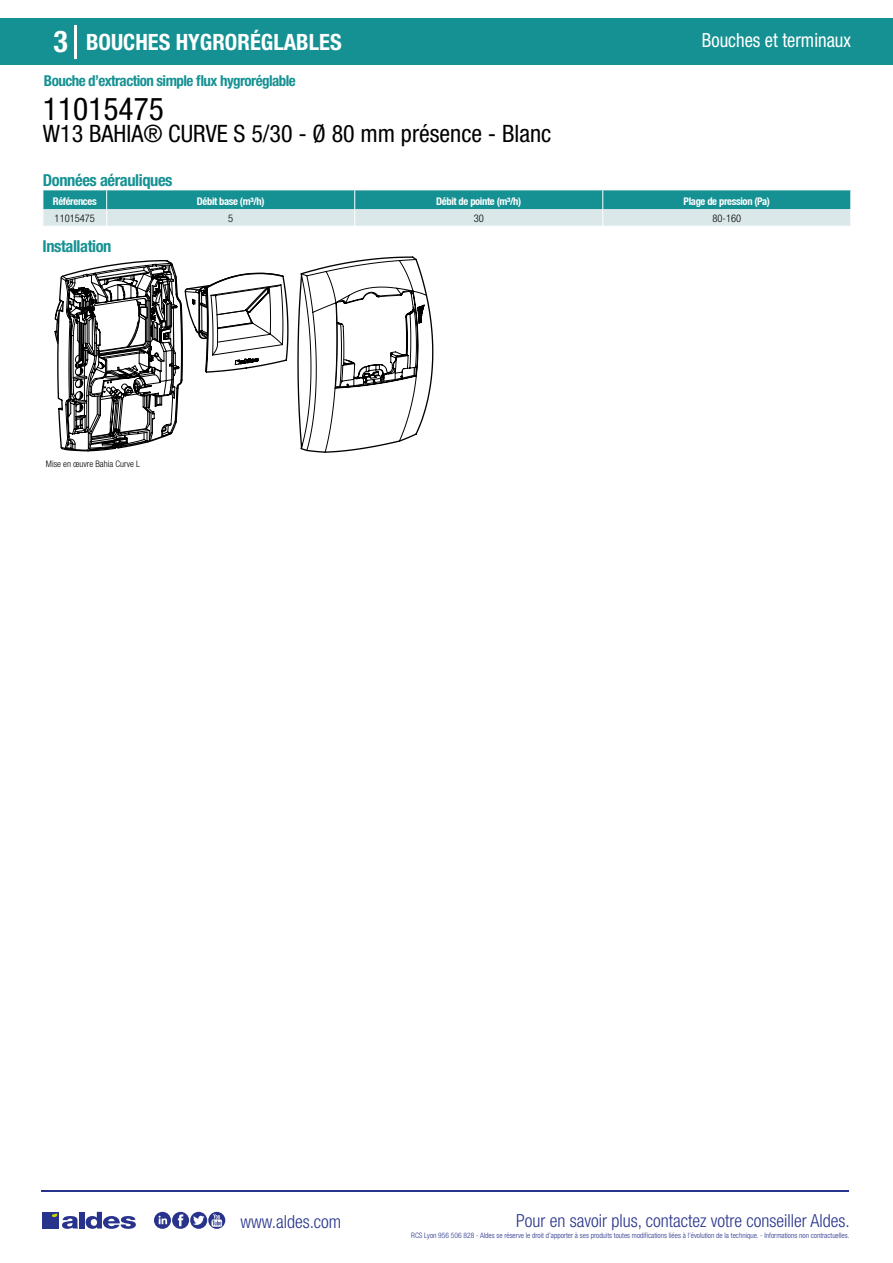
<style>
.page{position:relative;width:893px;height:1263px;background:#fff}
.page>*{position:absolute;margin:0;border:0;box-sizing:border-box;transform-origin:0 0}
.t1{font:condensed 31.5px "Helvetica Neue LT Std";color:#000}
.t2{font:700 condensed 30px "Helvetica Neue LT Std";color:#fff}
.t3{font:condensed 24px "Helvetica Neue LT Std";color:#000}
.t4{font:700 condensed 22.5px "Helvetica Neue LT Std";color:#fff}
.t5{font:condensed 19.5px "Helvetica Neue LT Std";color:#fff;scale:.95 1}
.t6{font:300 condensed 18px "Helvetica Neue";color:#28348b}
.t7{font:700 condensed 16.5px "Helvetica Neue LT Std";letter-spacing:-.025em;color:#169193}
.t8{font:700 condensed 15px "Helvetica Neue LT Std";letter-spacing:-.035em;color:#169193}
.t9{font:700 condensed 10.5px "Helvetica Neue";letter-spacing:-.03em;color:#fff}
.t10{font:300 condensed 10.5px "Helvetica Neue";color:#000}
.t11{font:300 condensed 9px "Helvetica Neue";color:#000}
.t12{font:300 condensed 7.5px "Helvetica Neue";color:#28348b}
</style>
<div class="page">
<div style="left:0;top:18px;width:893px;height:46px;background:#169193"></div>
<hr style="left:74px;top:25px;width:2px;height:33px;background:#fff">
<hr style="left:41px;top:1190px;width:808px;height:1px;background:#28348b">
<svg style="left:154px;top:1212px;width:71px;height:17px"></svg>
<div style="left:42px;top:1212px;width:17px;height:16px;background:#28348b"></div>
<div style="left:79px;top:1212px;width:5px;height:16px;background:#28348b"></div>
<svg style="left:86px;top:1212px;width:50px;height:17px"></svg>
<svg style="left:52px;top:1213px;width:26px;height:16px"></svg>
<svg style="left:43px;top:190px;width:808px;height:36px;background:#76bbbd"></svg>
<svg style="left:55px;top:256px;width:378px;height:197px"></svg>
<h2 class="t2" style="left:54px;top:24px;width:16px">3</h2>
<h3 class="t4" style="left:86px;top:28px;width:257px">BOUCHES HYGRORÉGLABLES</h3>
<h3 class="t5" style="left:702px;top:29px;width:158px">Bouches et terminaux</h3>
<h3 class="t8" style="left:44px;top:71px;width:254px">Bouche d’extraction simple flux hygroréglable</h3>
<h1 class="t1" style="left:43px;top:91px;width:122px">11015475</h1>
<h3 class="t3" style="left:43px;top:120px;width:510px">W13 BAHIA® CURVE S 5/30 - Ø 80 mm présence - Blanc</h3>
<h3 class="t7" style="left:43px;top:170px;width:131px">Données aérauliques</h3>
<h3 class="t9" style="left:53px;top:195px;width:45px">Références</h3>
<h3 class="t9" style="left:197px;top:195px;width:69px">Débit base (m³/h)</h3>
<h3 class="t9" style="left:436px;top:195px;width:87px">Débit de pointe (m³/h)</h3>
<h3 class="t9" style="left:684px;top:195px;width:88px">Plage de pression (Pa)</h3>
<h3 class="t10" style="left:55px;top:212px;width:42px">11015475</h3>
<h3 class="t10" style="left:228px;top:212px;width:7px">5</h3>
<h3 class="t10" style="left:474px;top:212px;width:12px">30</h3>
<h3 class="t10" style="left:712px;top:212px;width:30px">80-160</h3>
<h3 class="t7" style="left:43px;top:236px;width:70px">Installation</h3>
<p class="t11" style="left:46px;top:458px;width:95px">Mise en œuvre Bahia Curve L</p>
<h3 class="t6" style="left:240px;top:1211px;width:102px">www.aldes.com</h3>
<h3 class="t6" style="left:516px;top:1211px;width:335px">Pour en savoir plus, contactez votre conseiller Aldes.</h3>
<p class="t12" style="left:411px;top:1230px;width:440px">RCS Lyon 956 506 828 - Aldes se réserve le droit d’apporter à ses produits toutes modifications liées à l’évolution de la technique. - Informations non contractuelles.</p>
</div>
